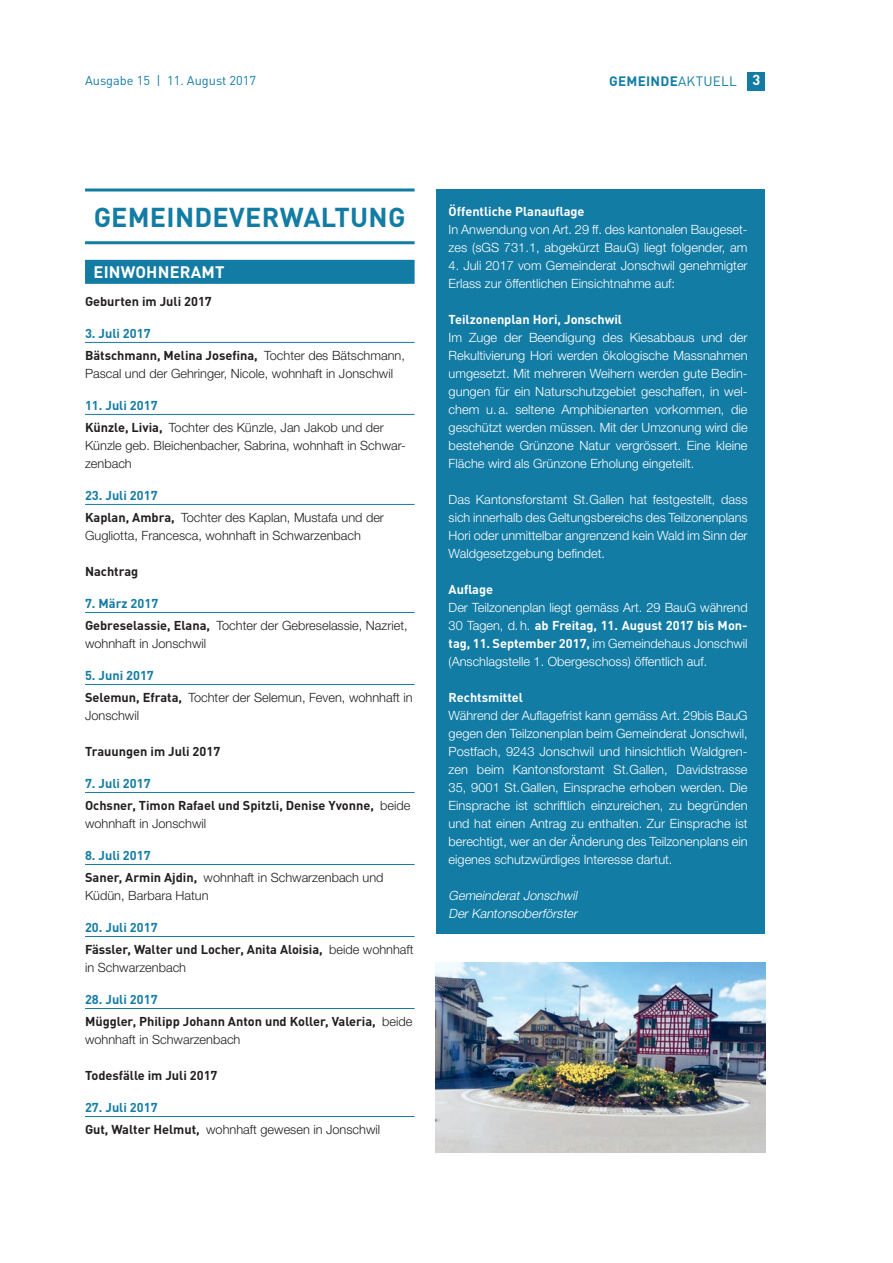
<style>
.page{position:relative;width:893px;height:1263px;background:#fff}
.page>*{position:absolute;margin:0;border:0;box-sizing:border-box;transform-origin:0 0}
.t1{font:700 27px "DIN Pro";letter-spacing:.01em;color:#137ca4}
.t2{font:700 16.5px "DIN Pro";letter-spacing:.01em;color:#fff}
.t3{font:700 13.5px "DIN Pro";letter-spacing:.02em;color:#137ca4}
.t4{font:300 12.75px/18px "Helvetica Neue LT Std";color:#fff}
.t5{font:300 12.75px/18px "Helvetica Neue LT Std";color:#231f20}
.t6{font:700 12.75px/22.5px "DIN Pro";color:#231f20}
.t7{font:700 12.75px "DIN Pro";color:#fff}
.t8{font:700 12.75px "DIN Pro";color:#137ca4}
.t9{font:italic 300 12.75px/18px "Helvetica Neue LT Std";color:#fff}
.t10{font:12.75px "DIN Pro";color:#137ca4}
.s1{font-weight:400}
.s2{font-size:14.4px;color:#fff}
.s3{color:#137ca4}
.s4{font-family:"Helvetica Neue LT Std";font-weight:300}
.s5{font-family:"DIN Pro";font-weight:700}
</style>
<div class="page">
<hr style="left:85px;top:188px;width:330px;height:3px;background:#137ca4">
<hr style="left:85px;top:241px;width:330px;height:3px;background:#137ca4">
<div style="left:85px;top:260px;width:330px;height:24px;background:#137ca4"></div>
<hr style="left:85px;top:342px;width:330px;height:1px;background:#137ca4">
<hr style="left:85px;top:414px;width:330px;height:1px;background:#137ca4">
<hr style="left:85px;top:504px;width:330px;height:1px;background:#137ca4">
<hr style="left:85px;top:612px;width:330px;height:1px;background:#137ca4">
<hr style="left:85px;top:684px;width:330px;height:1px;background:#137ca4">
<hr style="left:85px;top:792px;width:330px;height:1px;background:#137ca4">
<hr style="left:85px;top:864px;width:330px;height:1px;background:#137ca4">
<hr style="left:85px;top:936px;width:330px;height:1px;background:#137ca4">
<hr style="left:85px;top:1008px;width:330px;height:1px;background:#137ca4">
<hr style="left:85px;top:1116px;width:330px;height:1px;background:#137ca4">
<div style="left:436px;top:189px;width:329px;height:745px;background:#137ca4"></div>
<img style="left:435px;top:962px;width:330px;height:190px">
<div style="left:747px;top:72px;width:18px;height:18px;background:#137ca4"></div>
<p class="t10" style="left:85px;top:72px;width:173px">Ausgabe 15 | 11. August 2017</p>
<p class="t3" style="left:609px;top:71px;width:153px">GEMEINDE<span class="s1">AKTUELL</span> <span class="s2">3</span></p>
<h1 class="t1" style="left:94px;top:198px;width:313px">GEMEINDEVERWALTUNG</h1>
<p class="t2" style="left:94px;top:261px;width:132px">EINWOHNERAMT</p>
<p class="t6" style="left:85px;top:290px;width:128px">Geburten im Juli 2017</p>
<p class="t6" style="left:85px;top:321px;width:321px"><span class="s3">3. Juli 2017<br></span>Bätschmann, Melina Josefina, <span class="s4">Tochter des Bätschmann,</span></p>
<p class="t5" style="left:85px;top:364px;width:309px">Pascal und der Gehringer, Nicole, wohnhaft in Jonschwil</p>
<p class="t8" style="left:85px;top:396px;width:74px">11. Juli 2017</p>
<p class="t5" style="left:85px;top:418px;width:322px"><span class="s5">Künzle, Livia,</span> Tochter des Künzle, Jan Jakob und der<br>Künzle geb. Bleichenbacher, Sabrina, wohnhaft in Schwar&shy;zenbach</p>
<p class="t8" style="left:85px;top:486px;width:74px">23. Juli 2017</p>
<p class="t5" style="left:85px;top:508px;width:300px"><span class="s5">Kaplan, Ambra,</span> Tochter des Kaplan, Mustafa und der<br>Gugliotta, Francesca, wohnhaft in Schwarzenbach</p>
<p class="t6" style="left:85px;top:560px;width:55px">Nachtrag</p>
<p class="t8" style="left:85px;top:594px;width:75px">7. März 2017</p>
<p class="t5" style="left:85px;top:616px;width:324px"><span class="s5">Gebreselassie, Elana,</span> Tochter der Gebreselassie, Nazriet, wohnhaft in Jonschwil</p>
<p class="t8" style="left:85px;top:666px;width:70px">5. Juni 2017</p>
<p class="t5" style="left:85px;top:688px;width:329px"><span class="s5">Selemun, Efrata,</span> Tochter der Selemun, Feven, wohnhaft in<br>Jonschwil</p>
<p class="t6" style="left:85px;top:740px;width:137px">Trauungen im Juli 2017</p>
<p class="t6" style="left:85px;top:771px;width:327px"><span class="s3">7. Juli 2017<br></span>Ochsner, Timon Rafael und Spitzli, Denise Yvonne, <span class="s4">beide</span></p>
<p class="t5" style="left:85px;top:814px;width:123px">wohnhaft in Jonschwil</p>
<p class="t8" style="left:85px;top:846px;width:67px">8. Juli 2017</p>
<p class="t5" style="left:85px;top:868px;width:300px"><span class="s5">Saner, Armin Ajdin,</span> wohnhaft in Schwarzenbach und<br>Küdün, Barbara Hatun</p>
<p class="t6" style="left:85px;top:915px;width:330px"><span class="s3">20. Juli 2017<br></span>Fässler, Walter und Locher, Anita Aloisia, <span class="s4">beide wohnhaft</span></p>
<p class="t5" style="left:85px;top:958px;width:103px">in Schwarzenbach</p>
<p class="t6" style="left:85px;top:987px;width:329px"><span class="s3">28. Juli 2017<br></span>Müggler, Philipp Johann Anton und Koller, Valeria, <span class="s4">beide</span></p>
<p class="t5" style="left:85px;top:1030px;width:157px">wohnhaft in Schwarzenbach</p>
<p class="t6" style="left:85px;top:1064px;width:134px">Todesfälle im Juli 2017</p>
<p class="t8" style="left:85px;top:1098px;width:74px">27. Juli 2017</p>
<p class="t5" style="left:85px;top:1120px;width:297px"><span class="s5">Gut, Walter Helmut,</span> wohnhaft gewesen in Jonschwil</p>
<p class="t7" style="left:449px;top:203px;width:137px">Öffentliche Planauflage</p>
<p class="t4" style="left:449px;top:220px;width:301px">In Anwendung von Art. 29 ff. des kantonalen Baugeset&shy;zes (sGS 731.1, abgekürzt BauG) liegt folgender, am</p>
<p class="t4" style="left:449px;top:256px;width:301px">4. Juli 2017 vom Gemeinderat Jonschwil genehmigter<br>Erlass zur öffentlichen Einsichtnahme auf:</p>
<p class="t7" style="left:449px;top:311px;width:175px">Teilzonenplan Hori, Jonschwil</p>
<p class="t4" style="left:449px;top:328px;width:301px;text-align:justify">Im Zuge der Beendigung des Kiesabbaus und der Rekultivierung Hori werden ökologische Massnahmen umgesetzt. Mit mehreren Weihern werden gute Bedin&shy;gungen für ein Naturschutzgebiet geschaffen, in wel&shy;chem u.a. seltene Amphibienarten vorkommen, die geschützt werden müssen. Mit der Umzonung wird die bestehende Grünzone Natur vergrössert. Eine kleine Fläche wird als Grünzone Erholung eingeteilt.</p>
<p class="t4" style="left:449px;top:490px;width:301px;text-align:justify">Das Kantonsforstamt St.Gallen hat festgestellt, dass sich innerhalb des Geltungsbereichs des Teilzonenplans Hori oder unmittelbar angrenzend kein Wald im Sinn der Waldgesetzgebung befindet.</p>
<p class="t7" style="left:449px;top:581px;width:46px">Auflage</p>
<p class="t4" style="left:449px;top:598px;width:301px">Der Teilzonenplan liegt gemäss Art. 29 BauG während</p>
<p class="t7" style="left:449px;top:617px;width:301px"><span class="s4">30 Tagen, d.h.</span> ab Freitag, 11. August 2017 bis Mon-</p>
<p class="t4" style="left:449px;top:634px;width:301px"><span class="s5">tag, 11. September 2017,</span> im Gemeindehaus Jonschwil (Anschlagstelle 1. Obergeschoss) öffentlich auf.</p>
<p class="t7" style="left:449px;top:689px;width:76px">Rechtsmittel</p>
<p class="t4" style="left:449px;top:706px;width:301px;text-align:justify">Während der Auflagefrist kann gemäss Art. 29bis BauG gegen den Teilzonenplan beim Gemeinderat Jonschwil, Postfach, 9243 Jonschwil und hinsichtlich Waldgren&shy;zen beim Kantonsforstamt St.Gallen, Davidstrasse 35, 9001 St.Gallen, Einsprache erhoben werden. Die Einsprache ist schriftlich einzureichen, zu begründen und hat einen Antrag zu enthalten. Zur Einsprache ist berechtigt, wer an der Änderung des Teilzonenplans ein eigenes schutzwürdiges Interesse dartut.</p>
<p class="t9" style="left:449px;top:886px;width:133px">Gemeinderat Jonschwil<br>Der Kantonsoberförster</p>
</div>
